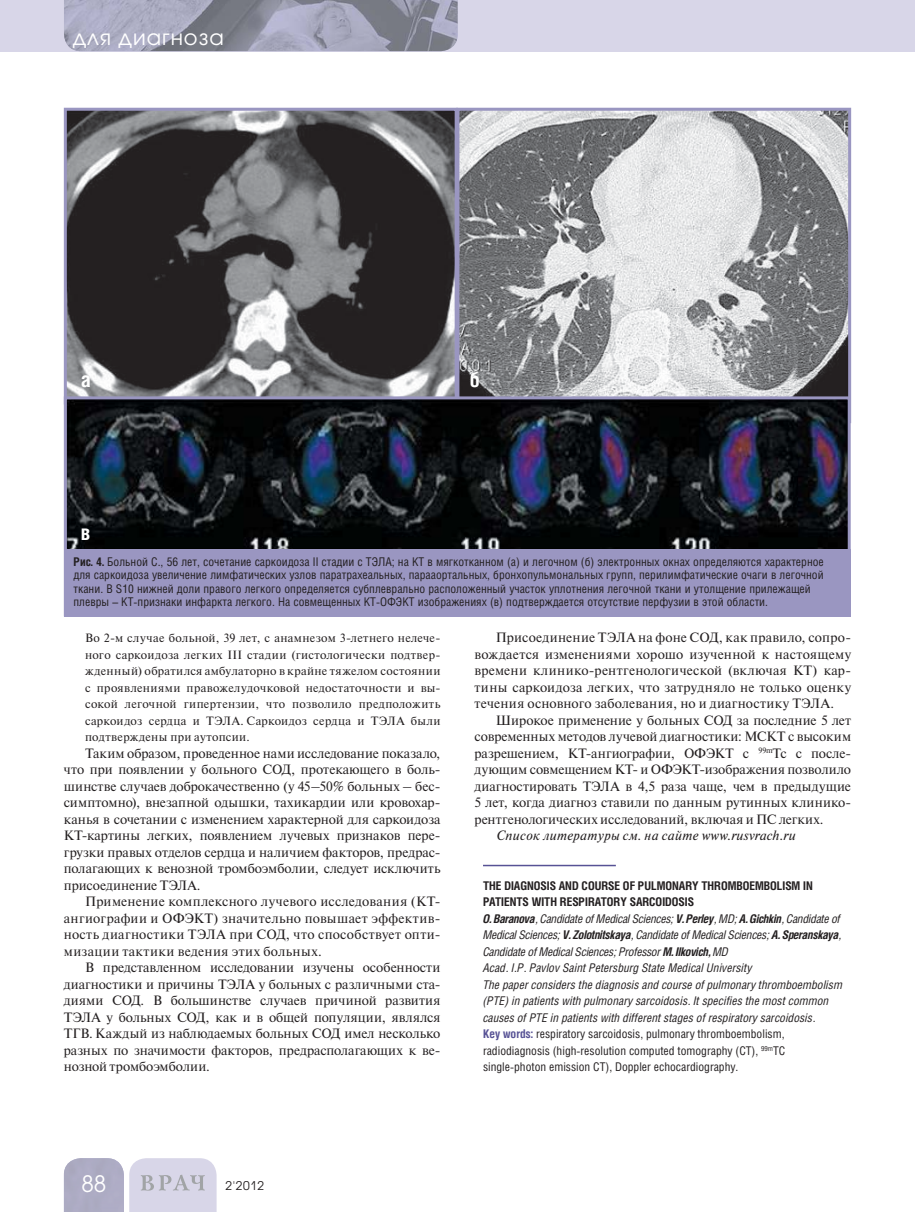
<style>
.page{position:relative;width:915px;height:1212px;background:#fff}
.page>*{position:absolute;margin:0;border:0;box-sizing:border-box;transform-origin:0 0}
.t1{font:22.5px "Avant Garde Gothic C";color:#fff}
.t2{font:21px "Avant Garde Gothic C";letter-spacing:.05em;color:#fff}
.t3{font:700 21px "Helios Cond";color:#fff}
.t4{font:13.5px/16.5px "Newton C";letter-spacing:.005em;color:#231f20;text-align:justify}
.t5{font:italic 13.5px "Newton C";letter-spacing:.025em;color:#231f20}
.t6{font:italic 12px/16.5px "Helios Cond";color:#231f20}
.t7{font:12px/13.5px "Helios Cond";color:#231f20}
.t8{font:12px/16.5px "Newton C";letter-spacing:.02em;color:#231f20;text-align:justify}
.t9{font:12px "Avant Garde Gothic C";color:#231f20}
.s1{font-weight:700}
.s2{font-weight:700;font-style:normal}
.s3{font-weight:700;font-style:normal;color:#575295}
.s4{font-style:normal}
</style>
<div class="page">
<svg style="left:64px;top:1158px;width:152px;height:54px;background:#c7c6d8"></svg>
<div style="left:0;top:0;width:914px;height:51px;background:#d8d6e8"></div>
<img style="left:64px;top:0;width:393px;height:51px">
<img style="left:68px;top:112px;width:385px;height:284px">
<div style="left:64px;top:108px;width:393px;height:297px;border:3px solid #9a96c1"></div>
<img style="left:460px;top:112px;width:386px;height:284px">
<div style="left:456px;top:108px;width:394px;height:315px;border:3px solid #9a96c1"></div>
<img style="left:68px;top:400px;width:778px;height:149px">
<div style="left:64px;top:396px;width:786px;height:220px;border:3px solid #9a96c1"></div>
<div style="left:64px;top:549px;width:786px;height:68px;background:#9a96c1"></div>
<hr style="left:483px;top:865px;width:132px;height:1px;background:#575295">
<h2 class="t2" style="left:73px;top:25px;width:152px">для диагноза</h2>
<h2 class="t3" style="left:81px;top:367px;width:12px">а</h2>
<h2 class="t3" style="left:469px;top:368px;width:12px">б</h2>
<h2 class="t3" style="left:81px;top:520px;width:11px">в</h2>
<p class="t7" style="left:73px;top:556px;width:751px"><span class="s1">Рис. 4.</span> Больной С., 56 лет, сочетание саркоидоза II стадии с ТЭЛА; на КТ в мягкотканном (а) и легочном (б) электронных окнах определяются характерное для саркоидоза увеличение лимфатических узлов паратрахеальных, парааортальных, бронхопульмональных групп, перилимфатические очаги в легочной ткани. В S10 нижней доли правого легкого определяется субплеврально расположенный участок уплотнения легочной ткани и утолщение прилежащей плевры – КТ-признаки инфаркта легкого. На совмещенных КТ-ОФЭКТ изображениях (в) подтверждается отсутствие перфузии в этой области.</p>
<p class="t8" style="left:85px;top:631px;width:357px">Во 2-м случае больной, 39 лет, с анамнезом 3-летнего нелече&shy;ного саркоидоза легких III стадии (гистологически подтвер&shy;жденный) обратился амбулаторно в крайне тяжелом состоянии с проявлениями правожелудочковой недостаточности и вы&shy;сокой легочной гипертензии, что позволило предположить саркоидоз сердца и ТЭЛА. Саркоидоз сердца и ТЭЛА были подтверждены при аутопсии.</p>
<p class="t4" style="left:64px;top:746px;width:378px;text-indent:21px">Таким образом, проведенное нами исследование показало, что при появлении у больного СОД, протекающего в боль&shy;шинстве случаев доброкачественно (у 45–50% больных – бес&shy;симптомно), внезапной одышки, тахикардии или кровохар&shy;канья в сочетании с изменением характерной для саркоидоза КТ-картины легких, появлением лучевых признаков пере&shy;грузки правых отделов сердца и наличием факторов, предрас&shy;полагающих к венозной тромбоэмболии, следует исключить присоединение ТЭЛА.</p>
<p class="t4" style="left:64px;top:895px;width:378px;text-indent:21px">Применение комплексного лучевого исследования (КТ&shy;ангиографии и ОФЭКТ) значительно повышает эффектив&shy;ность диагностики ТЭЛА при СОД, что способствует опти&shy;мизации тактики ведения этих больных.</p>
<p class="t4" style="left:64px;top:961px;width:378px;text-indent:21px">В представленном исследовании изучены особенности диагностики и причины ТЭЛА у больных с различными ста&shy;диями СОД. В большинстве случаев причиной развития ТЭЛА у больных СОД, как и в общей популяции, являлся ТГВ. Каждый из наблюдаемых больных СОД имел несколько разных по значимости факторов, предрасполагающих к ве&shy;нозной тромбоэмболии.</p>
<p class="t4" style="left:474px;top:631px;width:378px;text-indent:21px">Присоединение ТЭЛА на фоне СОД, как правило, сопро&shy;вождается изменениями хорошо изученной к настоящему времени клинико-рентгенологической (включая КТ) кар&shy;тины саркоидоза легких, что затрудняло не только оценку течения основного заболевания, но и диагностику ТЭЛА.</p>
<p class="t4" style="left:474px;top:713px;width:378px;text-indent:21px">Широкое применение у больных СОД за последние 5 лет современных методов лучевой диагностики: МСКТ с высоким разрешением, КТ-ангиографии, ОФЭКТ с <sup>99m</sup>Тс с после&shy;дующим совмещением КТ- и ОФЭКТ-изображения позволило диагностировать ТЭЛА в 4,5 раза чаще, чем в предыдущие 5 лет, когда диагноз ставили по данным рутинных клинико&shy;рентгенологических исследований, включая и ПС легких.</p>
<p class="t5" style="left:495px;top:831px;width:301px">Список литературы см. на сайте www.rusvrach.ru</p>
<p class="t6" style="left:483px;top:879px;width:361px"><span class="s2">THE DIAGNOSIS AND COURSE OF PULMONARY THROMBOEMBOLISM IN PATIENTS WITH RESPIRATORY SARCOIDOSIS<br></span><span class="s1">O. Baranova</span>, Candidate of Medical Sciences; <span class="s1">V. Perley</span>, MD; <span class="s1">A. Gichkin</span>, Candidate of Medical Sciences; <span class="s1">V. Zolotnitskaya</span>, Candidate of Medical Sciences; <span class="s1">A. Speranskaya</span>, Candidate of Medical Sciences; Professor <span class="s1">M. Ilkovich,</span> MD<br>Acad. I.P. Pavlov Saint Petersburg State Medical University<br>The paper considers the diagnosis and course of pulmonary thromboembolism (PTE) in patients with pulmonary sarcoidosis. It specifies the most common causes of PTE in patients with different stages of respiratory sarcoidosis.<br><span class="s3">Key words:</span> <span class="s4">respiratory sarcoidosis, pulmonary thromboembolism, radiodiagnosis (high-resolution computed tomography (CT),</span> <sup>99m</sup><span class="s4">TC single-photon emission CT), Doppler echocardiography.</span></p>
<h1 class="t1" style="left:81px;top:1170px;width:26px">88</h1>
<p class="t9" style="left:225px;top:1179px;width:40px">2'2012</p>
</div>
